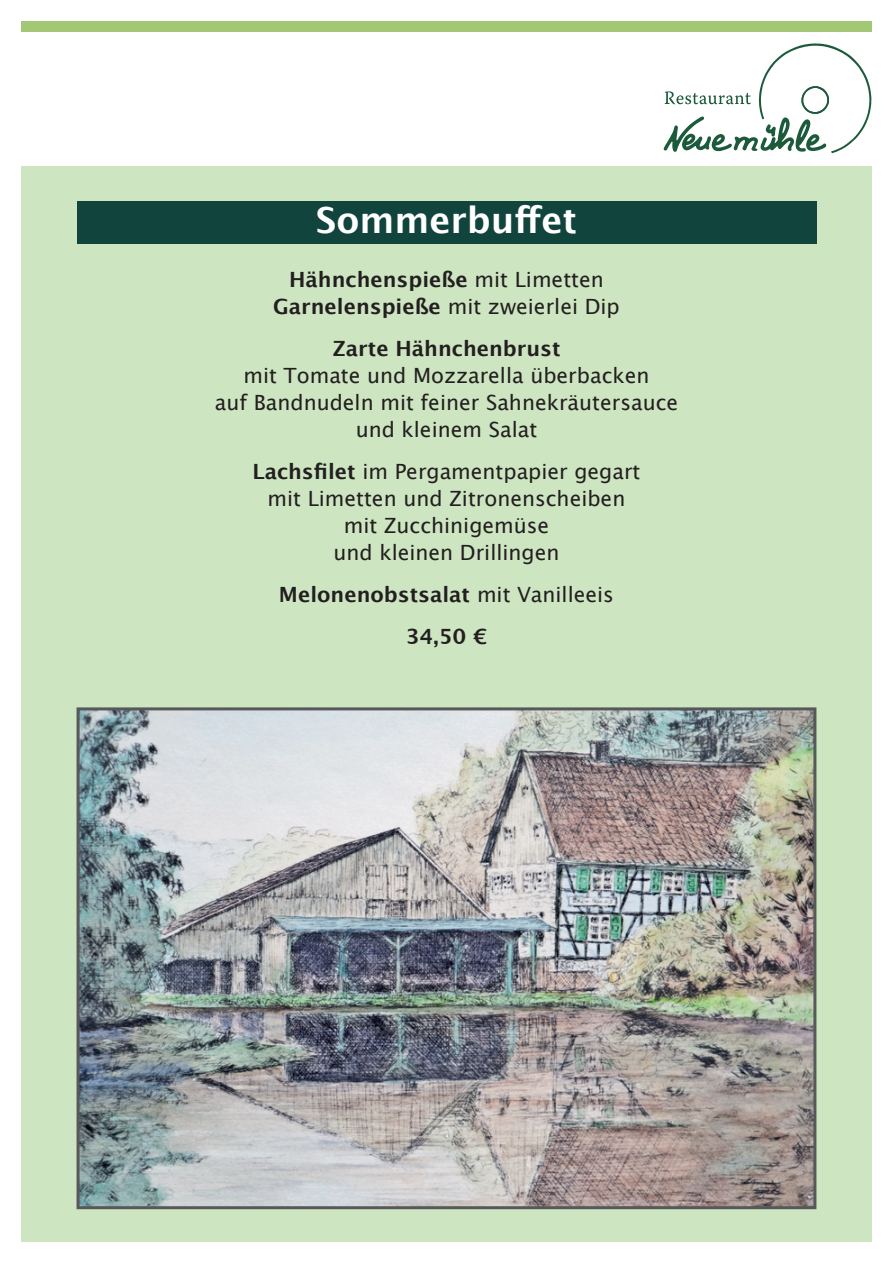
<style>
.page{position:relative;width:893px;height:1263px;background:#fff}
.page>*{position:absolute;margin:0;border:0;box-sizing:border-box;transform-origin:0 0}
.t1{font:700 36px "Lucida Grande";color:#fff}
.t2{font:21px/27px "Lucida Grande";color:#231f20;text-align:center}
.t3{font:700 21px/27px "Lucida Grande";color:#231f20;text-align:center}
.s1{font-weight:400}
.s2{font-weight:700}
</style>
<div class="page">
<div style="left:21px;top:166px;width:851px;height:1076px;background:#cde5c1"></div>
<svg style="left:664px;top:43px;width:207px;height:110px"></svg>
<div style="left:21px;top:21px;width:851px;height:11px;background:#a2c875"></div>
<div style="left:77px;top:201px;width:739px;height:42px;background:#10443c"></div>
<img style="left:81px;top:711px;width:731px;height:494px">
<div style="left:77px;top:707px;width:739px;height:502px;border:3px solid #57585a"></div>
<h1 class="t1" style="left:316px;top:191px;width:263px">Sommerbuffet</h1>
<p class="t3" style="left:273px;top:266px;width:348px">Hähnchenspieße <span class="s1">mit Limetten<br></span>Garnelenspieße <span class="s1">mit zweierlei Dip</span></p>
<p class="t3" style="left:332px;top:335px;width:230px">Zarte Hähnchenbrust</p>
<p class="t2" style="left:215px;top:363px;width:465px">mit Tomate und Mozzarella überbacken<br>auf Bandnudeln mit feiner Sahnekräutersauce und kleinem Salat</p>
<p class="t2" style="left:252px;top:459px;width:389px"><span class="s2">Lachsfilet</span> im Pergamentpapier gegart mit Limetten und Zitronenscheiben mit Zucchinigemüse<br>und kleinen Drillingen</p>
<p class="t3" style="left:279px;top:574px;width:336px;line-height:42px">Melonenobstsalat <span class="s1">mit Vanilleeis<br></span>34,50 €</p>
</div>
